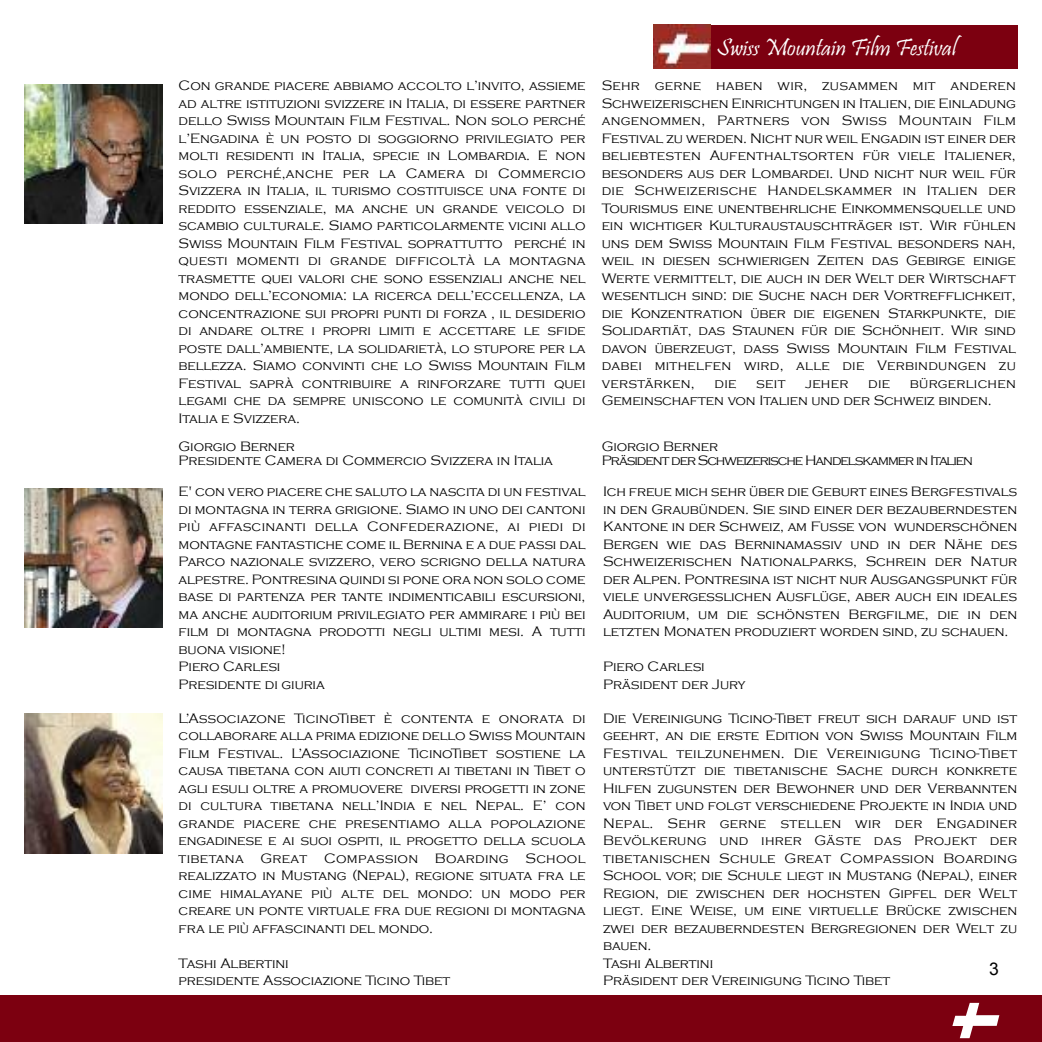
<style>
.page{position:relative;width:1042px;height:1042px;background:#fff}
.page>*{position:absolute;margin:0;border:0;box-sizing:border-box;transform-origin:0 0}
.t1{font:24.5px "Pristina";color:#fff}
.t2{font:17.5px "Arial";color:#000}
.t3{font:300 14px/17.5px "Copperplate Gothic";letter-spacing:-.005em;color:#000}
.t4{font:300 14px/14px "Copperplate Gothic";letter-spacing:-.07em;color:#000}
</style>
<div class="page">
<img style="left:25px;top:84px;width:138px;height:139px">
<div style="left:0;top:995px;width:1042px;height:47px;background:#7c0010"></div>
<svg style="left:952px;top:1003px;width:47px;height:35px"></svg>
<div style="left:710px;top:25px;width:307px;height:44px;background:#7c0010"></div>
<img style="left:653px;top:25px;width:57px;height:44px">
<img style="left:25px;top:488px;width:138px;height:139px">
<img style="left:25px;top:714px;width:138px;height:139px">
<p class="t3" style="left:179px;top:77px;width:408px;text-align:justify">Con grande piacere abbiamo accolto l’invito, assieme ad altre istituzioni svizzere in Italia, di essere partner dello Swiss Mountain Film Festival. Non solo perché l’Engadina è un posto di soggiorno privilegiato per molti residenti in Italia, specie in Lombardia. E non solo perché,anche per la Camera di Commercio Svizzera in Italia, il turismo costituisce una fonte di reddito essenziale, ma anche un grande veicolo di scambio culturale. Siamo particolarmente vicini allo Swiss Mountain Film Festival soprattutto perché in questi momenti di grande difficoltà la montagna trasmette quei valori che sono essenziali anche nel mondo dell’economia: la ricerca dell’eccellenza, la concentrazione sui propri punti di forza , il desiderio di andare oltre i propri limiti e accettare le sfide poste dall’ambiente, la solidarietà, lo stupore per la bellezza. Siamo convinti che lo Swiss Mountain Film Festival saprà contribuire a rinforzare tutti quei legami che da sempre uniscono le comunità civili di Italia e Svizzera.</p>
<p class="t3" style="left:179px;top:439px;width:376px;line-height:14px">Giorgio Berner<br>Presidente Camera di Commercio Svizzera in Italia</p>
<h1 class="t1" style="left:717px;top:36px;width:241px">Swiss Mountain Film Festival</h1>
<p class="t3" style="left:602px;top:77px;width:416px;text-align:justify">Sehr gerne haben wir, zusammen mit anderen Schweizerischen Einrichtungen in Italien, die Einladung angenommen, Partners von Swiss Mountain Film Festival zu werden. Nicht nur weil Engadin ist einer der beliebtesten Aufenthaltsorten für viele Italiener, besonders aus der Lombardei. Und nicht nur weil für die Schweizerische Handelskammer in Italien der Tourismus eine unentbehrliche Einkommensquelle und ein wichtiger Kulturaustauschträger ist. Wir fühlen uns dem Swiss Mountain Film Festival besonders nah, weil in diesen schwierigen Zeiten das Gebirge einige Werte vermittelt, die auch in der Welt der Wirtschaft wesentlich sind: die Suche nach der Vortrefflichkeit, die Konzentration über die eigenen Starkpunkte, die Solidartiät, das Staunen für die Schönheit. Wir sind davon überzeugt, dass Swiss Mountain Film Festival dabei mithelfen wird, alle die Verbindungen zu verstärken,</p>
<p class="t3" style="left:602px;top:375px;width:416px;text-indent:308px">bürgerlichen<br>Gemeinschaften von Italien und der Schweiz binden.</p>
<p class="t4" style="left:602px;top:439px;width:373px">Giorgio Berner<br>Präsident der Schweizerische Handelskammer in Italien</p>
<p class="t3" style="left:714px;top:375px;width:24px">die</p>
<p class="t3" style="left:756px;top:375px;width:31px">seit</p>
<p class="t3" style="left:805px;top:375px;width:45px">jeher</p>
<p class="t3" style="left:868px;top:375px;width:24px">die</p>
<p class="t3" style="left:179px;top:483px;width:408px">E' con vero piacere che saluto la nascita di un festival di montagna in terra grigione. Siamo in uno dei cantoni più affascinanti della Confederazione, ai piedi di montagne fantastiche come il Bernina e a due passi dal Parco nazionale svizzero, vero scrigno della natura alpestre. Pontresina quindi si pone ora non solo come base di partenza per tante indimenticabili escursioni, ma anche auditorium privilegiato per ammirare i più bei film di montagna prodotti negli ultimi mesi. A tutti buona visione!<br>Piero Carlesi<br>Presidente di giuria</p>
<p class="t3" style="left:603px;top:483px;width:416px;text-align:justify">Ich freue mich sehr über die Geburt eines Bergfestivals in den Graubünden. Sie sind einer der bezauberndesten Kantone in der Schweiz, am Fusse von wunderschönen Bergen wie das Berninamassiv und in der Nähe des Schweizerischen Nationalparks, Schrein der Natur der Alpen. Pontresina ist nicht nur Ausgangspunkt für viele unvergesslichen Ausflüge, aber auch ein ideales Auditorium, um die schönsten Bergfilme, die in den letzten Monaten produziert worden sind, zu schauen.</p>
<p class="t3" style="left:603px;top:658px;width:144px">Piero Carlesi<br>Präsident der Jury</p>
<p class="t3" style="left:179px;top:709px;width:408px;text-align:justify">L’Associazone TicinoTibet è contenta e onorata di collaborare alla prima edizione dello Swiss Mountain Film Festival. L’Associazione TicinoTibet sostiene la causa tibetana con aiuti concreti ai tibetani in Tibet o agli esuli oltre a promuovere diversi progetti in zone di cultura tibetana nell’India e nel Nepal. E’ con grande piacere che presentiamo alla popolazione engadinese e ai suoi ospiti, il progetto della scuola tibetana Great Compassion Boarding School realizzato in Mustang (Nepal), regione situata fra le cime himalayane più alte del mondo: un modo per creare un ponte virtuale fra due regioni di montagna fra le più affascinanti del mondo.</p>
<p class="t3" style="left:179px;top:954px;width:273px">Tashi Albertini<br>presidente Associazione Ticino Tibet</p>
<p class="t3" style="left:603px;top:709px;width:416px">Die Vereinigung Ticino-Tibet freut sich darauf und ist geehrt, an die erste Edition von Swiss Mountain Film Festival teilzunehmen. Die Vereinigung Ticino-Tibet unterstützt die tibetanische Sache durch konkrete Hilfen zugunsten der Bewohner und der Verbannten von Tibet und folgt verschiedene Projekte in India und Nepal. Sehr gerne stellen wir der Engadiner Bevölkerung und ihrer Gäste das Projekt der tibetanischen Schule Great Compassion Boarding School vor; die Schule liegt in Mustang (Nepal), einer Region, die zwischen der hochsten Gipfel der Welt liegt. Eine Weise, um eine virtuelle Brücke zwischen zwei der bezauberndesten Bergregionen der Welt zu bauen.<br>Tashi Albertini<br>Präsident der Vereinigung Ticino Tibet</p>
<p class="t2" style="left:989px;top:959px;width:11px">3</p>
</div>
